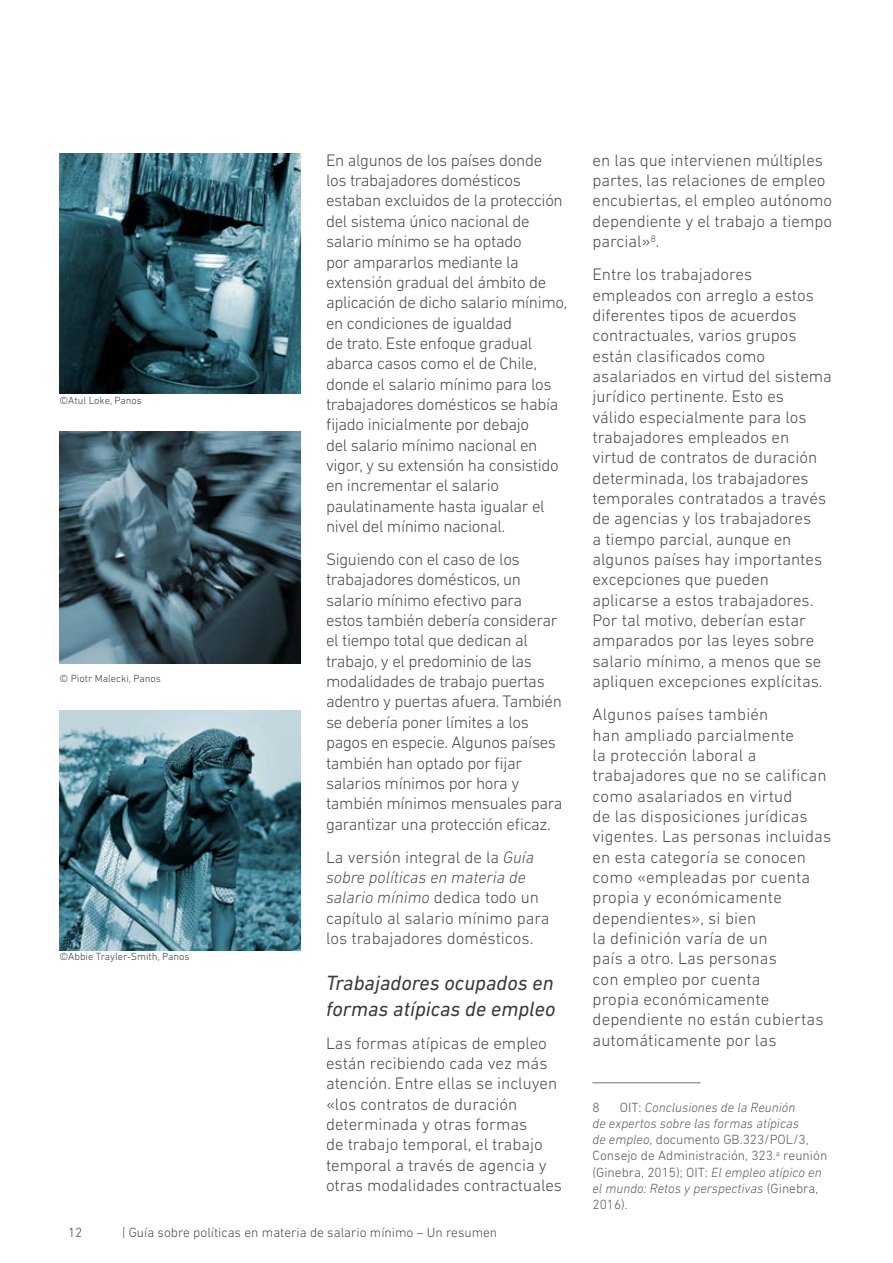
<style>
.page{position:relative;width:893px;height:1263px;background:#fff}
.page>*{position:absolute;margin:0;border:0;box-sizing:border-box;transform-origin:0 0}
.t1{font:italic 21px/25.2px "DIN Next LT Pro";color:#3a3938}
.t2{font:300 16.95px/20.4px "DIN Next LT Pro";color:#4a4a49}
.t3{font:300 16.95px/20.4px "DIN Next LT Pro";letter-spacing:-.02em;color:#4a4a49}
.t4{font:italic 300 13.5px/16.2px "DIN Next LT Pro";color:#575756}
.t5{font:300 13.5px "DIN Next LT Pro";color:#4a4a49}
.t6{font:300 13.5px "DIN Next LT Pro";color:#575756}
.t7{font:300 10.5px "DIN Next LT Pro";color:#3c3c3b}
.s1{font-style:italic}
.s2{font-style:normal}
</style>
<div class="page">
<hr style="left:592px;top:1082px;width:108px;height:1px;background:#706f6f">
<img style="left:60px;top:153px;width:241px;height:241px">
<img style="left:60px;top:432px;width:240px;height:231px">
<img style="left:60px;top:710px;width:240px;height:240px">
<p class="t7" style="left:60px;top:394px;width:84px">©Atul Loke, Panos</p>
<p class="t7" style="left:60px;top:672px;width:103px">© Piotr Malecki, Panos</p>
<p class="t7" style="left:60px;top:951px;width:132px">©Abbie Trayler-Smith, Panos</p>
<p class="t3" style="left:326px;top:150px;width:243px">En algunos de los países donde<br>los trabajadores domésticos estaban excluidos de la protección del sistema único nacional de salario mínimo se ha optado<br>por ampararlos mediante la extensión gradual del ámbito de aplicación de dicho salario mínimo, en condiciones de igualdad<br>de trato. Este enfoque gradual abarca casos como el de Chile, donde el salario mínimo para los trabajadores domésticos se había fijado inicialmente por debajo<br>del salario mínimo nacional en vigor, y su extensión ha consistido en incrementar el salario paulatinamente hasta igualar el nivel del mínimo nacional.</p>
<p class="t3" style="left:326px;top:549px;width:238px">Siguiendo con el caso de los trabajadores domésticos, un salario mínimo efectivo para estos también debería considerar el tiempo total que dedican al trabajo, y el predominio de las modalidades de trabajo puertas adentro y puertas afuera. También se debería poner límites a los pagos en especie. Algunos países también han optado por fijar salarios mínimos por hora y también mínimos mensuales para garantizar una protección eficaz.</p>
<p class="t2" style="left:326px;top:846px;width:225px">La versión integral de la <span class="s1">Guía sobre políticas en materia de salario mínimo</span> dedica todo un capítulo al salario mínimo para los trabajadores domésticos.</p>
<p class="t1" style="left:326px;top:970px;width:231px">Trabajadores ocupados en formas atípicas de empleo</p>
<p class="t2" style="left:326px;top:1032px;width:238px">Las formas atípicas de empleo están recibiendo cada vez más atención. Entre ellas se incluyen «los contratos de duración determinada y otras formas<br>de trabajo temporal, el trabajo temporal a través de agencia y otras modalidades contractuales</p>
<p class="t5" style="left:68px;top:1224px;width:16px">12</p>
<p class="t5" style="left:122px;top:1224px;width:377px">| Guía sobre políticas en materia de salario mínimo – Un resumen</p>
<p class="t2" style="left:592px;top:150px;width:241px">en las que intervienen múltiples partes, las relaciones de empleo encubiertas, el empleo autónomo dependiente y el trabajo a tiempo parcial»<sup>8</sup>.</p>
<p class="t2" style="left:592px;top:264px;width:241px">Entre los trabajadores empleados con arreglo a estos diferentes tipos de acuerdos contractuales, varios grupos están clasificados como asalariados en virtud del sistema jurídico pertinente. Esto es<br>válido especialmente para los trabajadores empleados en virtud de contratos de duración determinada, los trabajadores temporales contratados a través de agencias y los trabajadores<br>a tiempo parcial, aunque en algunos países hay importantes excepciones que pueden aplicarse a estos trabajadores.<br>Por tal motivo, deberían estar amparados por las leyes sobre salario mínimo, a menos que se apliquen excepciones explícitas.</p>
<p class="t2" style="left:592px;top:704px;width:240px">Algunos países también<br>han ampliado parcialmente<br>la protección laboral a trabajadores que no se califican como asalariados en virtud<br>de las disposiciones jurídicas vigentes. Las personas incluidas en esta categoría se conocen como «empleadas por cuenta propia y económicamente dependientes», si bien<br>la definición varía de un<br>país a otro. Las personas<br>con empleo por cuenta<br>propia económicamente dependiente no están cubiertas automáticamente por las</p>
<p class="t4" style="left:592px;top:1099px;width:236px;text-indent:27px"><span class="s2">OIT:</span> Conclusiones de la Reunión<br>de expertos sobre las formas atípicas<br>de empleo<span class="s2">, documento GB.323/POL/3, Consejo de Administración, 323.</span><sup>a</sup> <span class="s2">reunión (Ginebra, 2015); OIT:</span> El empleo atípico en el mundo: Retos y perspectivas <span class="s2">(Ginebra, 2016).</span></p>
<p class="t6" style="left:592px;top:1099px;width:9px">8</p>
</div>
